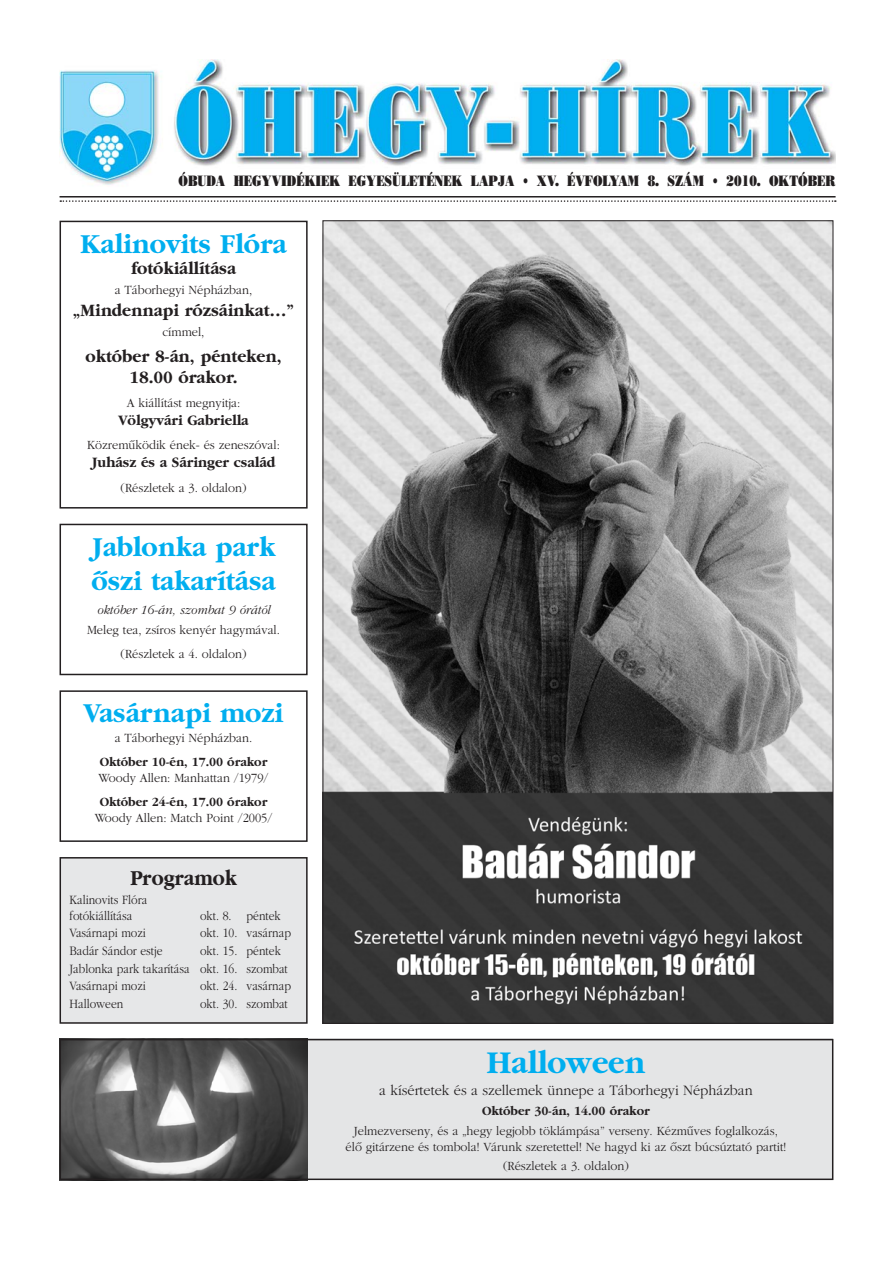
<style>
.page{position:relative;width:893px;height:1263px;background:#fff}
.page>*{position:absolute;margin:0;border:0;box-sizing:border-box;transform-origin:0 0}
.t1{font:33px "Garamond H Bold";color:#00aeef;scale:.95 1}
.t2{font:28.5px/34.2px "Garamond H Bold";color:#00aeef;scale:.95 1}
.t3{font:22.2px "Garamond H Bold";color:#231f20;scale:.9 1}
.t4{font:18px/21.6px "Garamond H Bold";color:#231f20;text-align:center;scale:.95 1}
.t5{font:15px "H Bodoni Poster";color:#231f20;scale:.76 1}
.t6{font:15px "Garamond H Light";color:#231f20;scale:.95 1}
.t7{font:15px "Garamond H Bold";color:#231f20;scale:.95 1}
.t8{font:13.35px/17.5px "Garamond H Light";color:#231f20;scale:.87 1}
.t9{font:13.05px/15.6px "Garamond H Light";color:#231f20;text-align:center;scale:.95 1}
.t10{font:13.05px "Garamond H Bold";color:#231f20;scale:.95 1}
.t11{font:italic 13.05px "Garamond H Light";color:#231f20;scale:.95 1}
</style>
<div class="page">
<svg style="left:60px;top:200px;width:776px;height:2px"></svg>
<hr style="left:60px;top:196px;width:776px;height:1px;background:#231f20">
<img style="left:60px;top:60px;width:776px;height:125px">
<div style="left:60px;top:221px;width:248px;height:288px;border:2px solid #231f20"></div>
<div style="left:60px;top:690px;width:248px;height:152px;border:2px solid #231f20"></div>
<div style="left:60px;top:524px;width:248px;height:151px;border:2px solid #231f20"></div>
<div style="left:60px;top:858px;width:247px;height:165px;background:#e6e7e8"></div>
<div style="left:60px;top:857px;width:248px;height:167px;border:2px solid #231f20"></div>
<img style="left:324px;top:222px;width:507px;height:800px">
<svg style="left:59px;top:1038px;width:775px;height:143px;background:#b6b7b7"></svg>
<p class="t5" style="left:179px;top:175px;width:866px">ÓBUDA HEGYVIDÉKIEK EGYESÜLETÉNEK LAPJA • XV. ÉVFOLYAM 8. SZÁM • 2010. OKTÓBER</p>
<h2 class="t2" style="left:80px;top:229px;width:219px">Kalinovits Flóra</h2>
<h3 class="t4" style="left:131px;top:259px;width:112px">fotókiállítása</h3>
<p class="t9" style="left:115px;top:283px;width:146px">a Táborhegyi Népházban,</p>
<h3 class="t4" style="left:73px;top:301px;width:234px">„Mindennapi rózsáinkat…”</h3>
<p class="t9" style="left:163px;top:325px;width:46px">címmel,</p>
<h3 class="t4" style="left:86px;top:346px;width:208px">október 8-án, pénteken,<br>18.00 órakor.</h3>
<p class="t9" style="left:127px;top:396px;width:121px">A kiállítást megnyitja:</p>
<p class="t7" style="left:118px;top:415px;width:139px">Völgyvári Gabriella</p>
<p class="t9" style="left:87px;top:438px;width:205px">Közremûködik ének- és zeneszóval:</p>
<p class="t7" style="left:92px;top:457px;width:195px">Juhász és a Sáringer család</p>
<p class="t9" style="left:121px;top:481px;width:134px">(Részletek a 3. oldalon)</p>
<h2 class="t2" style="left:92px;top:532px;width:195px">Jablonka park ôszi takarítása</h2>
<p class="t11" style="left:97px;top:605px;width:184px">október 16-án, szombat 9 órától</p>
<p class="t9" style="left:87px;top:619px;width:205px;line-height:24.2px">Meleg tea, zsíros kenyér hagymával. (Részletek a 4. oldalon)</p>
<h2 class="t2" style="left:84px;top:698px;width:211px">Vasárnapi mozi</h2>
<p class="t9" style="left:115px;top:731px;width:146px">a Táborhegyi Népházban.</p>
<p class="t10" style="left:100px;top:757px;width:178px">Október 10-én, 17.00 órakor</p>
<p class="t9" style="left:99px;top:771px;width:180px">Woody Allen: Manhattan /1979/</p>
<p class="t10" style="left:100px;top:797px;width:178px">Október 24-én, 17.00 órakor</p>
<p class="t9" style="left:95px;top:811px;width:189px">Woody Allen: Match Point /2005/</p>
<h3 class="t3" style="left:130px;top:869px;width:120px">Programok</h3>
<p class="t8" style="left:70px;top:893px;width:91px;line-height:15.5px">Kalinovits Flóra fotókiállítása</p>
<p class="t8" style="left:200px;top:908px;width:94px">okt. 8. péntek</p>
<p class="t8" style="left:70px;top:925px;width:89px">Vasárnapi mozi</p>
<p class="t8" style="left:200px;top:925px;width:106px">okt. 10. vasárnap</p>
<p class="t8" style="left:70px;top:943px;width:108px">Badár Sándor estje</p>
<p class="t8" style="left:70px;top:943px;width:252px;text-indent:131px">okt. 15. péntek<br>Jablonka park takarítása okt. 16. szombat<br>Vasárnapi mozi</p>
<p class="t8" style="left:200px;top:978px;width:106px">okt. 24. vasárnap</p>
<p class="t8" style="left:70px;top:996px;width:63px">Halloween</p>
<p class="t8" style="left:200px;top:996px;width:102px">okt. 30. szombat</p>
<h1 class="t1" style="left:487px;top:1049px;width:168px">Halloween</h1>
<p class="t6" style="left:379px;top:1084px;width:395px">a kísértetek és a szellemek ünnepe a Táborhegyi Népházban</p>
<p class="t10" style="left:482px;top:1106px;width:178px">Október 30-án, 14.00 órakor</p>
<p class="t9" style="left:346px;top:1124px;width:465px">Jelmezverseny, és a „hegy legjobb töklámpása” verseny. Kézmûves foglalkozás, élô gitárzene és tombola! Várunk szeretettel! Ne hagyd ki az ôszt búcsúztató partit!</p>
<p class="t9" style="left:503px;top:1159px;width:134px">(Részletek a 3. oldalon)</p>
</div>
